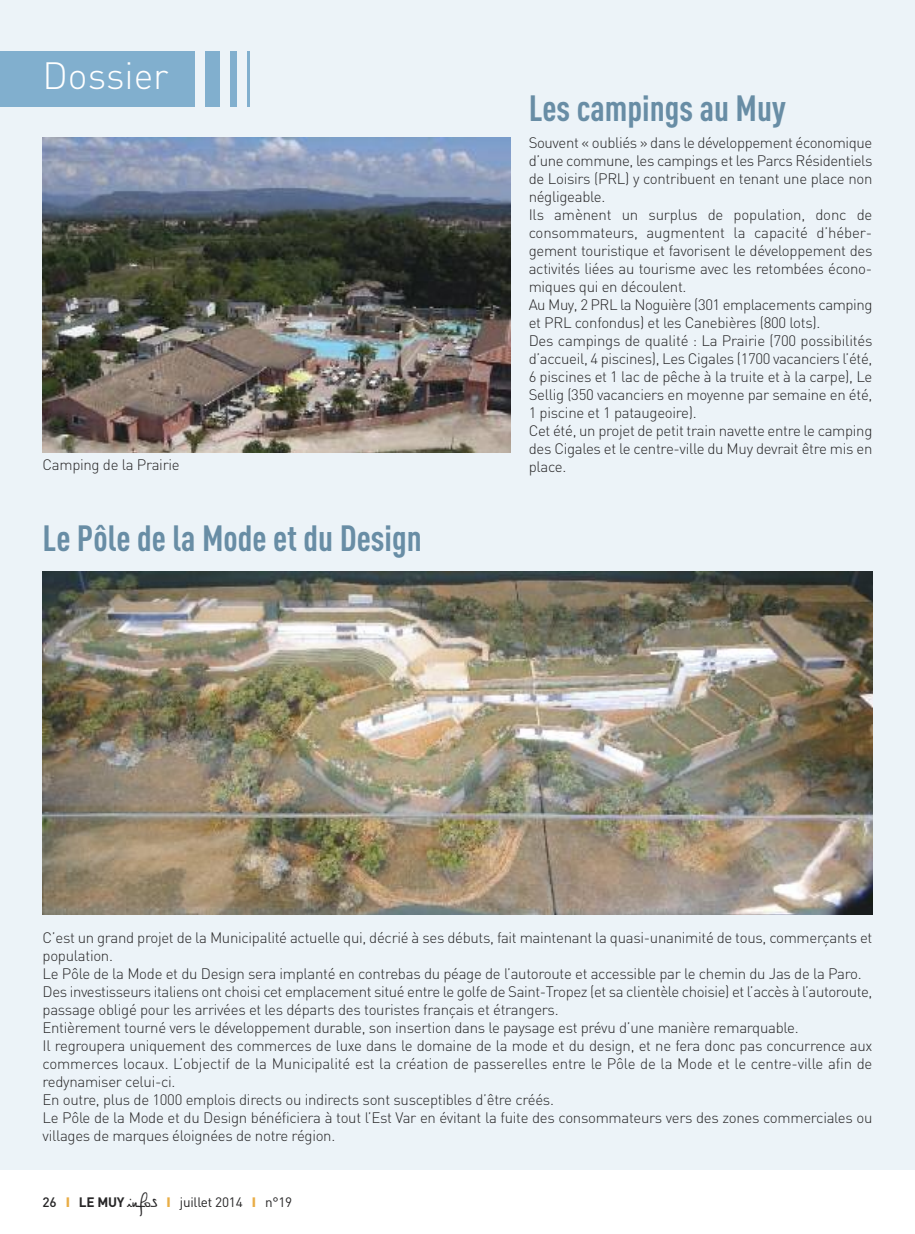
<style>
.page{position:relative;width:915px;height:1234px;background:#fff}
.page>*{position:absolute;margin:0;border:0;box-sizing:border-box;transform-origin:0 0}
.t1{font:300 37.5px "DIN";color:#fff}
.t2{font:700 36px "DIN Cond";color:#688da5}
.t3{font:300 15px/18px "DIN";letter-spacing:-.02em;color:#272627}
.t4{font:13.5px "DIN";letter-spacing:-.015em;color:#272627}
.s1{font-weight:500}
.s2{font-weight:900;color:#e9ae47}
.s3{font-weight:700}
.s4{font-family:"Philippe";font-size:16.5px}
</style>
<div class="page">
<div style="left:0;top:0;width:914px;height:1199px;background:#ecf3f8"></div>
<hr style="left:914px;top:1169px;width:1px;height:64px;background:#d4d4d4">
<div style="left:0;top:51px;width:195px;height:55px;background:#81afce"></div>
<div style="left:205px;top:51px;width:15px;height:55px;background:#81afce"></div>
<div style="left:230px;top:51px;width:7px;height:55px;background:#81afce"></div>
<hr style="left:247px;top:51px;width:3px;height:55px;background:#81afce">
<img style="left:43px;top:571px;width:829px;height:343px">
<img style="left:43px;top:138px;width:467px;height:314px">
<div style="left:0;top:1169px;width:914px;height:64px;background:#fff"></div>
<h1 class="t1" style="left:42px;top:54px;width:127px">Dossier</h1>
<p class="t3" style="left:43px;top:455px;width:139px">Camping de la Prairie</p>
<h2 class="t2" style="left:43px;top:525px;width:381px">Le Pôle de la Mode et du Design</h2>
<h2 class="t2" style="left:528px;top:95px;width:259px">Les campings au Muy</h2>
<p class="t3" style="left:528px;top:133px;width:345px">Souvent « oubliés » dans le développement économique d’une commune, les campings et les Parcs Résidentiels de Loisirs (PRL) y contribuent en tenant une place non négligeable.<br>Ils amènent un surplus de population, donc de consommateurs, augmentent la capacité d’héber&shy;gement touristique et favorisent le développement des activités liées au tourisme avec les retombées écono&shy;miques qui en découlent.<br>Au Muy, 2 PRL la Noguière (301 emplacements camping et PRL confondus) et les Canebières (800 lots).<br>Des campings de qualité : La Prairie (700 possibilités d’accueil, 4 piscines), Les Cigales (1700 vacanciers l’été, 6 piscines et 1 lac de pêche à la truite et à la carpe), Le Sellig (350 vacanciers en moyenne par semaine en été, 1 piscine et 1 pataugeoire).<br>Cet été, un projet de petit train navette entre le camping des Cigales et le centre-ville du Muy devrait être mis en place.</p>
<p class="t3" style="left:42px;top:928px;width:831px">C’est un grand projet de la Municipalité actuelle qui, décrié à ses débuts, fait maintenant la quasi-unanimité de tous, commerçants et population.<br>Le Pôle de la Mode et du Design sera implanté en contrebas du péage de l’autoroute et accessible par le chemin du Jas de la Paro.<br>Des investisseurs italiens ont choisi cet emplacement situé entre le golfe de Saint-Tropez (et sa clientèle choisie) et l’accès à l’autoroute, passage obligé pour les arrivées et les départs des touristes français et étrangers.<br>Entièrement tourné vers le développement durable, son insertion dans le paysage est prévu d’une manière remarquable.<br>Il regroupera uniquement des commerces de luxe dans le domaine de la mode et du design, et ne fera donc pas concurrence aux commerces locaux. L’objectif de la Municipalité est la création de passerelles entre le Pôle de la Mode et le centre-ville afin de redynamiser celui-ci.<br>En outre, plus de 1000 emplois directs ou indirects sont susceptibles d’être créés.<br>Le Pôle de la Mode et du Design bénéficiera à tout l’Est Var en évitant la fuite des consommateurs vers des zones commerciales ou villages de marques éloignées de notre région.</p>
<p class="t4" style="left:43px;top:1193px;width:251px"><span class="s1">26</span> <span class="s2">I</span> <span class="s3">LE MUY</span> <span class="s4">infos</span> <span class="s2">I</span> juillet 2014 <span class="s2">I</span> n°19</p>
</div>
